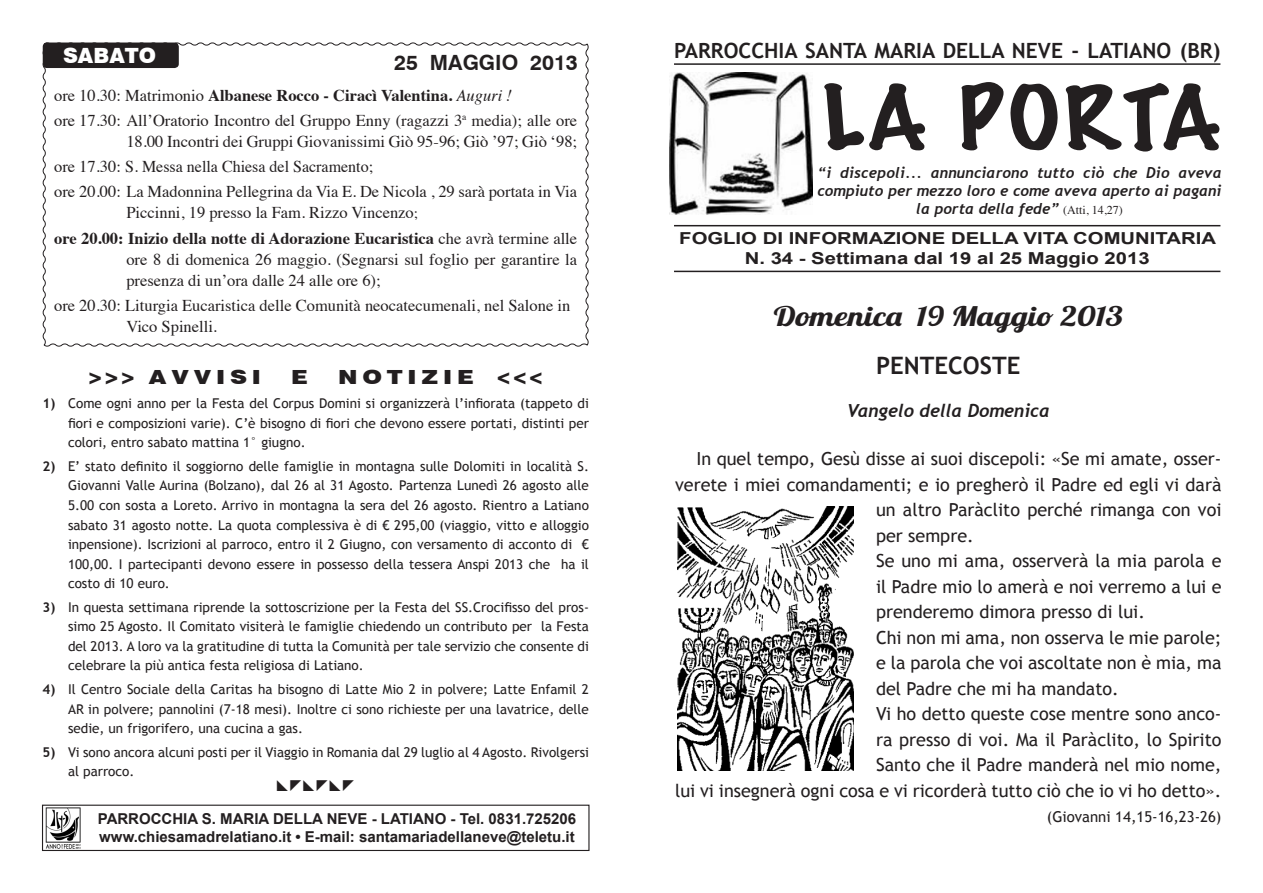
<style>
.page{position:relative;width:1263px;height:893px;background:#fff}
.page>*{position:absolute;margin:0;border:0;box-sizing:border-box;transform-origin:0 0}
.t1{font:100 79.5px "Marker Felt";letter-spacing:.035em;color:#231f20;scale:1.23 1}
.Normale{font:27px "Lobster 1.4";color:#231f20;scale:1.23 1}
.Normale-2{font:700 24px "Trebuchet MS";color:#231f20}
.t2{font:700 21px "Trebuchet MS";color:#231f20}
.t3{font:700 21px "Swiss 721 BT";color:#231f20}
.t4{font:900 21px "Swiss 721 BT";color:#fff}
.Normale-3{font:900 19.5px "Swiss 721 BT";letter-spacing:.2em;color:#231f20;scale:1.23 1}
.Normale-4{font:900 19.5px "Swiss 721 BT";letter-spacing:.2em;color:#231f20}
.Normale-5{font:18px/25.5px "Trebuchet MS";color:#231f20;text-align:justify}
.Normale-6{font:italic 700 18px "Trebuchet";color:#231f20}
.Normale-7{font:16.5px/21px "Times";color:#231f20}
.t5{font:700 16.5px "Arial";color:#231f20;scale:1.23 1}
.Pa5{font:700 16.5px "Times";color:#231f20}
.t6{font:italic 700 15px/18px "Trebuchet";color:#231f20}
.t7{font:700 15px "Arial";color:#231f20}
.Normale-8{font:15px "Trebuchet MS";color:#231f20}
.Normale__Web{font:13.5px/19.5px "Trebuchet MS";color:#231f20;text-align:justify}
.Normale-9{font:13.5px/19.5px "Trebuchet MS";color:#231f20;text-align:justify}
.s1{font-weight:400}
.s2{font-weight:400;font-style:italic}
.s3{font-size:15px}
.s4{font-weight:700}
.s5{font-family:"Times";font-weight:400;font-style:normal;font-size:12px}
</style>
<div class="page">
<img style="left:670px;top:72px;width:142px;height:143px">
<hr style="left:674px;top:63px;width:546px;height:2px;background:#231f20">
<hr style="left:674px;top:271px;width:546px;height:1px;background:#231f20">
<hr style="left:674px;top:225px;width:546px;height:1px;background:#231f20">
<div style="left:42px;top:805px;width:547px;height:46px;border:1px solid #231f20"></div>
<img style="left:45px;top:807px;width:36px;height:42px">
<img style="left:677px;top:506px;width:176px;height:264px">
<svg style="left:42px;top:42px;width:547px;height:305px"></svg>
<div style="left:43px;top:43px;width:136px;height:25px;background:#231f20;border-radius:4px"></div>
<p class="t4" style="left:63px;top:43px;width:94px">SABATO</p>
<p class="Pa5" style="left:54px;top:79px;width:459px"><span class="s1">ore 10.30: Matrimonio</span> Albanese Rocco - Ciracì Valentina. <span class="s2">Auguri !</span></p>
<p class="Normale-7" style="left:54px;top:108px;width:524px;text-align:right">ore 17.30: All’Oratorio Incontro del Gruppo Enny (ragazzi 3<sup>a</sup> media); alle ore<br>18.00 Incontri dei Gruppi Giovanissimi Giò 95-96; Giò ’97; Giò ‘98;</p>
<p class="Normale-7" style="left:54px;top:155px;width:321px">ore 17.30: S. Messa nella Chiesa del Sacramento;</p>
<p class="Normale-7" style="left:126px;top:180px;width:452px;text-indent:-72px">ore 20.00: La Madonnina Pellegrina da Via E. De Nicola , 29 sarà portata in Via<br>Piccinni, 19 presso la Fam. Rizzo Vincenzo<span class="s3">;</span></p>
<p class="Normale-7" style="left:126px;top:226px;width:452px;text-align:justify;text-indent:-72px"><span class="s4">ore 20.00: Inizio della notte di Adorazione Eucaristica</span> che avrà termine alle ore 8 di domenica 26 maggio. (Segnarsi sul foglio per garantire la presenza di un’ora dalle 24 alle ore 6);</p>
<p class="Normale-7" style="left:126px;top:293px;width:445px;text-indent:-72px">ore 20.30: Liturgia Eucaristica delle Comunità neocatecumenali, nel Salone in<br>Vico Spinelli.</p>
<p class="t3" style="left:394px;top:50px;width:185px">25 MAGGIO 2013</p>
<p class="Normale-4" style="left:87px;top:366px;width:175px">&gt;&gt;&gt; AVVISI</p>
<p class="Normale-3" style="left:291px;top:366px;width:15px">E</p>
<p class="Normale-3" style="left:338px;top:366px;width:169px">NOTIZIE &lt;&lt;&lt;</p>
<p class="Normale-9" style="left:68px;top:394px;width:522px;text-indent:-26px"><span class="s4">1)</span> Come ogni anno per la Festa del Corpus Domini si organizzerà l’infiorata (tappeto di fiori e composizioni varie). C’è bisogno di fiori che devono essere portati, distinti per colori, entro sabato mattina 1° giugno.</p>
<p class="Normale__Web" style="left:68px;top:457px;width:522px;text-indent:-26px"><span class="s4">2)</span> E’ stato definito il soggiorno delle famiglie in montagna sulle Dolomiti in località S.<br>Giovanni Valle Aurina (Bolzano), dal 26 al 31 Agosto. Partenza Lunedì 26 agosto alle 5.00 con sosta a Loreto. Arrivo in montagna la sera del 26 agosto. Rientro a Latiano sabato 31 agosto notte. La quota complessiva è di € 295,00 (viaggio, vitto e alloggio inpensione). Iscrizioni al parroco, entro il 2 Giugno, con versamento di acconto di € 100,00. I partecipanti devono essere in possesso della tessera Anspi 2013 che ha il costo di 10 euro.</p>
<p class="Normale__Web" style="left:68px;top:597px;width:522px;text-indent:-26px"><span class="s4">3)</span> In questa settimana riprende la sottoscrizione per la Festa del SS.Crocifisso del pros&shy;simo 25 Agosto. Il Comitato visiterà le famiglie chiedendo un contributo per la Festa del 2013. A loro va la gratitudine di tutta la Comunità per tale servizio che consente di celebrare la più antica festa religiosa di Latiano.</p>
<p class="Normale__Web" style="left:68px;top:680px;width:522px;text-indent:-26px"><span class="s4">4)</span> Il Centro Sociale della Caritas ha bisogno di Latte Mio 2 in polvere; Latte Enfamil 2<br>AR in polvere; pannolini (7-18 mesi). Inoltre ci sono richieste per una lavatrice, delle sedie, un frigorifero, una cucina a gas.</p>
<p class="Normale__Web" style="left:68px;top:742px;width:522px;text-indent:-26px"><span class="s4">5)</span> Vi sono ancora alcuni posti per il Viaggio in Romania dal 29 luglio al 4 Agosto. Rivolgersi al parroco.</p>
<p class="t7" style="left:98px;top:808px;width:480px">PARROCCHIA S. MARIA DELLA NEVE - LATIANO - Tel. 0831.725206</p>
<p class="t7" style="left:99px;top:826px;width:477px">www.chiesamadrelatiano.it • E-mail: santamariadellaneve@teletu.it</p>
<p class="t2" style="left:674px;top:37px;width:548px">PARROCCHIA SANTA MARIA DELLA NEVE - LATIANO (BR)</p>
<p class="t1" style="left:822px;top:55px;width:326px">LA PORTA</p>
<p class="t6" style="left:817px;top:164px;width:405px">“i discepoli... annunciarono tutto ciò che Dio aveva compiuto per mezzo loro e come aveva aperto ai pagani</p>
<p class="t6" style="left:916px;top:200px;width:208px">la porta della fede” <span class="s5">(Atti, 14,27)</span></p>
<p class="t5" style="left:679px;top:227px;width:438px">FOGLIO DI INFORMAZIONE DELLA VITA COMUNITARIA</p>
<p class="t5" style="left:745px;top:247px;width:331px">N. 34 - Settimana dal 19 al 25 Maggio 2013</p>
<p class="Normale" style="left:774px;top:299px;width:285px">Domenica 19 Maggio 2013</p>
<p class="Normale-2" style="left:876px;top:351px;width:146px">PENTECOSTE</p>
<p class="Normale-6" style="left:847px;top:400px;width:204px">Vangelo della Domenica</p>
<p class="Normale-5" style="left:696px;top:446px;width:527px">In quel tempo, Gesù disse ai suoi discepoli: «Se mi amate, osser-</p>
<p class="Normale-5" style="left:675px;top:472px;width:548px">verete i miei comandamenti; e io pregherò il Padre ed egli vi darà</p>
<p class="Normale-5" style="left:876px;top:497px;width:347px">un altro Paràclito perché rimanga con voi</p>
<p class="Normale-5" style="left:876px;top:523px;width:99px">per sempre.</p>
<p class="Normale-5" style="left:876px;top:548px;width:347px">Se uno mi ama, osserverà la mia parola e il Padre mio lo amerà e noi verremo a lui e prenderemo dimora presso di lui.</p>
<p class="Normale-5" style="left:876px;top:625px;width:347px">Chi non mi ama, non osserva le mie parole; e la parola che voi ascoltate non è mia, ma del Padre che mi ha mandato.</p>
<p class="Normale-5" style="left:675px;top:701px;width:548px;text-align:right">Vi ho detto queste cose mentre sono anco-<br>ra presso di voi. Ma il Paràclito, lo Spirito<br>Santo che il Padre manderà nel mio nome,<br>lui vi insegnerà ogni cosa e vi ricorderà tutto ciò che io vi ho detto».</p>
<p class="Normale-8" style="left:1047px;top:808px;width:176px">(Giovanni 14,15-16,23-26)</p>
</div>
